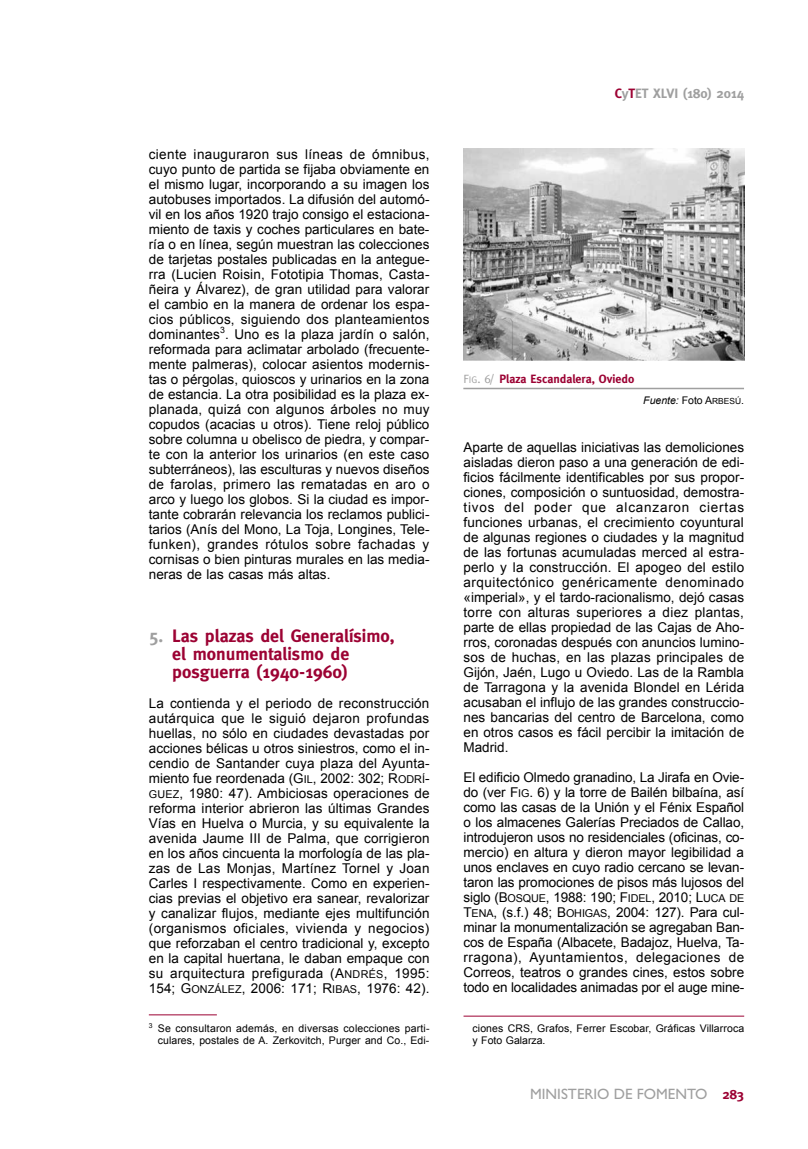
<style>
.page{position:relative;width:808px;height:1149px;background:#fff}
.page>*{position:absolute;margin:0;border:0;box-sizing:border-box;transform-origin:0 0}
.t1{font:700 18px/18px "Meta";color:#9c0233}
.t2{font:15px "Gill Sans";color:#9f9f9f}
.t3{font:13.5px/15px "Arial";color:#000;text-align:justify}
.t4{font:13.5px/15px "Arial MT SC800";letter-spacing:-.01em;color:#000}
.t5{font:700 13.5px "Meta";color:#9f9f9f}
.t6{font:700 12px "Meta";color:#9c0233}
.t7{font:10.5px/12px "Arial";letter-spacing:.01em;color:#000;text-align:right}
.t8{font:italic 10.5px "Arial";color:#000}
.s1{color:#9f9f9f}
.s2{font-family:"Arial MT SC800"}
.s3{font-family:"Arial MT SC800";font-size:10.8px}
.s4{font-size:10.8px}
.s5{color:#9c0233}
.s6{font-family:"Meta Caps SC800";font-weight:400;color:#9f9f9f}
.s7{font-family:"Meta Caps SC800";font-weight:400;font-size:9.6px;color:#9f9f9f}
.s8{font-style:normal}
.s9{font-family:"Arial MT SC800";font-style:normal}
.s10{font-family:"Arial MT SC800";font-style:normal;font-size:8.4px}
.s11{font-family:"Arial"}
.s12{font-family:"Meta";font-weight:700;font-size:13.5px;color:#9c0233}
</style>
<div class="page">
<hr style="left:149px;top:1014px;width:68px;height:1px;background:#9c0233">
<hr style="left:463px;top:1015px;width:281px;height:1px;background:#9c0233">
<hr style="left:463px;top:387px;width:281px;height:2px;background:#9f9f9f">
<img style="left:463px;top:149px;width:281px;height:211px">
<p class="t3" style="left:149px;top:146px;width:282px">ciente inauguraron sus líneas de ómnibus, cuyo punto de partida se fijaba obviamente en el mismo lugar, incorporando a su imagen los autobuses importados. La difusión del automó&shy;vil en los años 1920 trajo consigo el estaciona&shy;miento de taxis y coches particulares en bate&shy;ría o en línea, según muestran las colecciones de tarjetas postales publicadas en la antegue&shy;rra (Lucien Roisin, Fototipia Thomas, Casta&shy;ñeira y Álvarez), de gran utilidad para valorar el cambio en la manera de ordenar los espa&shy;cios públicos, siguiendo dos planteamientos dominantes<sup>3</sup>. Uno es la plaza jardín o salón, reformada para aclimatar arbolado (frecuente&shy;mente palmeras), colocar asientos modernis&shy;tas o pérgolas, quioscos y urinarios en la zona de estancia. La otra posibilidad es la plaza ex&shy;planada, quizá con algunos árboles no muy copudos (acacias u otros). Tiene reloj público sobre columna u obelisco de piedra, y compar&shy;te con la anterior los urinarios (en este caso subterráneos), las esculturas y nuevos diseños de farolas, primero las rematadas en aro o arco y luego los globos. Si la ciudad es impor&shy;tante cobrarán relevancia los reclamos publici&shy;tarios (Anís del Mono, La Toja, Longines, Tele&shy;funken), grandes rótulos sobre fachadas y cornisas o bien pinturas murales en las media&shy;neras de las casas más altas.</p>
<h1 class="t1" style="left:172px;top:626px;width:224px;text-indent:-23px"><span class="s1">5.</span> Las plazas del Generalísimo, el monumentalismo de posguerra (1940-1960)</h1>
<p class="t3" style="left:149px;top:695px;width:282px">La contienda y el periodo de reconstrucción autárquica que le siguió dejaron profundas huellas, no sólo en ciudades devastadas por acciones bélicas u otros siniestros, como el in&shy;cendio de Santander cuya plaza del Ayunta&shy;miento fue reordenada <span class="s2">(G</span><span class="s3">IL</span><span class="s2">, 2002: 302; R</span><span class="s3">ODRÍ</span><span class="s2">-</span><span class="s3">GUEZ</span><span class="s2">, 1980: 47).</span> Ambiciosas operaciones de reforma interior abrieron las últimas Grandes Vías en Huelva o Murcia, y su equivalente la avenida Jaume III de Palma, que corrigieron en los años cincuenta la morfología de las pla&shy;zas de Las Monjas, Martínez Tornel y Joan Carles I respectivamente. Como en experien&shy;cias previas el objetivo era sanear, revalorizar y canalizar flujos, mediante ejes multifunción (organismos oficiales, vivienda y negocios) que reforzaban el centro tradicional y, excepto en la capital huertana, le daban empaque con su arquitectura prefigurada <span class="s2">(A</span><span class="s3">NDRÉS</span><span class="s2">, 1995:</span></p>
<p class="t4" style="left:149px;top:980px;width:282px">154; G<span class="s4">ONZÁLEZ</span>, 2006: 171; R<span class="s4">IBAS</span>, 1976: 42).</p>
<p class="t7" style="left:149px;top:1022px;width:282px"><sup>3</sup> Se consultaron además, en diversas colecciones parti&shy;culares, postales de A. Zerkovitch, Purger and Co., Edi-</p>
<p class="t5" style="left:615px;top:85px;width:131px"><span class="s5">C</span>y<span class="s5">T</span>ET XLVI (180) 2014</p>
<p class="t6" style="left:463px;top:372px;width:173px"><span class="s6">F</span><span class="s7">ig</span><span class="s6">. 6/</span> Plaza Escandalera, Oviedo</p>
<p class="t8" style="left:643px;top:394px;width:102px">Fuente: <span class="s8">Foto</span> <span class="s9">A</span><span class="s10">RBESÚ</span><span class="s8">.</span></p>
<p class="t3" style="left:463px;top:439px;width:282px">Aparte de aquellas iniciativas las demoliciones aisladas dieron paso a una generación de edi&shy;ficios fácilmente identificables por sus propor&shy;ciones, composición o suntuosidad, demostra&shy;tivos del poder que alcanzaron ciertas funciones urbanas, el crecimiento coyuntural de algunas regiones o ciudades y la magnitud de las fortunas acumuladas merced al estra&shy;perlo y la construcción. El apogeo del estilo arquitectónico genéricamente denominado «imperial», y el tardo-racionalismo, dejó casas torre con alturas superiores a diez plantas, parte de ellas propiedad de las Cajas de Aho&shy;rros, coronadas después con anuncios lumino&shy;sos de huchas, en las plazas principales de Gijón, Jaén, Lugo u Oviedo. Las de la Rambla de Tarragona y la avenida Blondel en Lérida acusaban el influjo de las grandes construccio&shy;nes bancarias del centro de Barcelona, como en otros casos es fácil percibir la imitación de Madrid.</p>
<p class="t3" style="left:463px;top:769px;width:282px">El edificio Olmedo granadino, La Jirafa en Ovie&shy;do (ver <span class="s2">F</span><span class="s3">IG</span>. 6) y la torre de Bailén bilbaína, así como las casas de la Unión y el Fénix Español o los almacenes Galerías Preciados de Callao, introdujeron usos no residenciales (oficinas, co&shy;mercio) en altura y dieron mayor legibilidad a unos enclaves en cuyo radio cercano se levan&shy;taron las promociones de pisos más lujosos del</p>
<p class="t4" style="left:463px;top:889px;width:282px"><span class="s11">siglo</span> (B<span class="s4">OSQUE</span>, 1988: 190; F<span class="s4">IDEL</span>, 2010; L<span class="s4">UCA DE<br></span>T<span class="s4">ENA</span>, (<span class="s11">s.f.)</span> 48; B<span class="s4">OHIGAS</span>, 2004: 127). <span class="s11">Para cul-</span></p>
<p class="t3" style="left:463px;top:919px;width:282px">minar la monumentalización se agregaban Ban&shy;cos de España (Albacete, Badajoz, Huelva, Ta&shy;rragona), Ayuntamientos, delegaciones de Correos, teatros o grandes cines, estos sobre todo en localidades animadas por el auge mine-</p>
<p class="t7" style="left:473px;top:1022px;width:273px;text-align:left">ciones CRS, Grafos, Ferrer Escobar, Gráficas Villarroca y Foto Galarza.</p>
<p class="t2" style="left:530px;top:1084px;width:216px">MINISTERIO DE FOMENTO <span class="s12">283</span></p>
</div>
